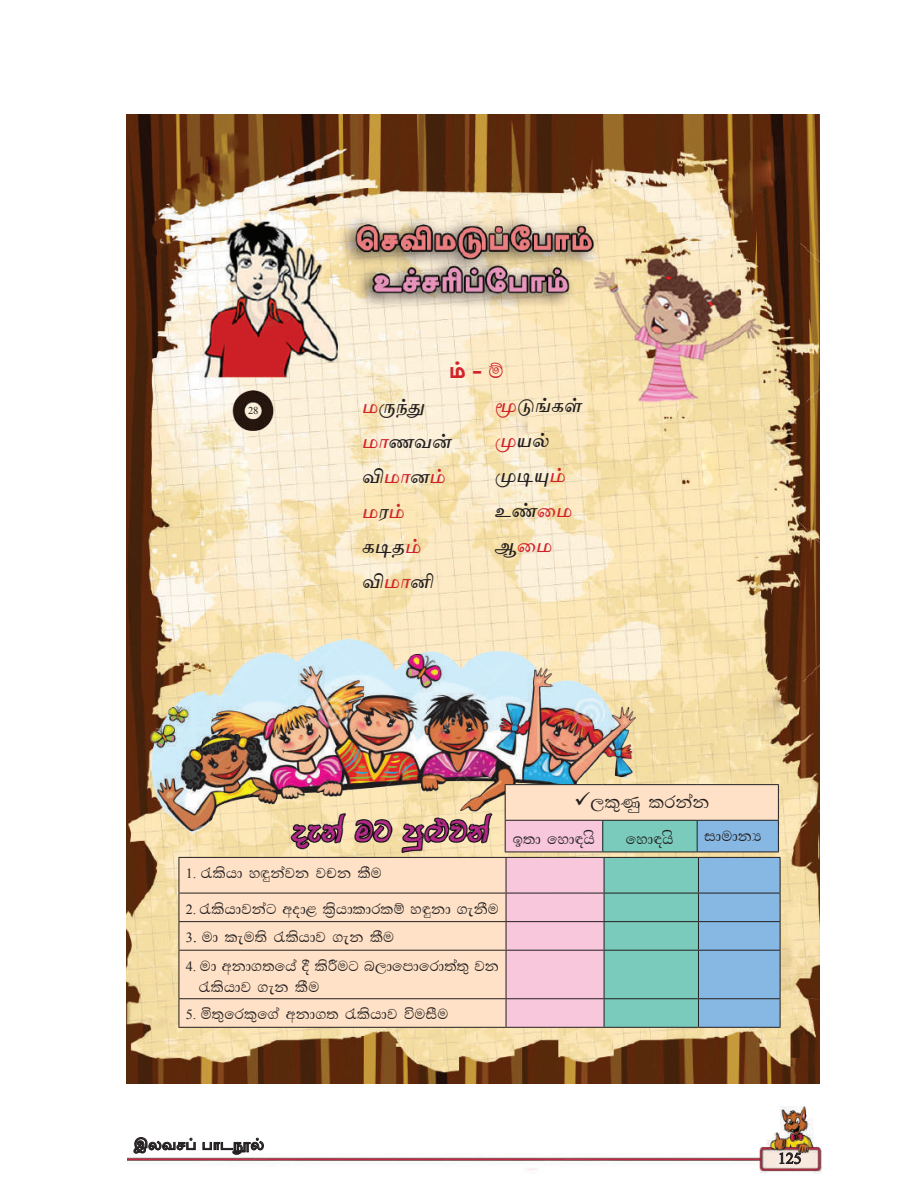
<style>
.page{position:relative;width:914px;height:1197px;background:#fff}
.page>*{position:absolute;margin:0;border:0;box-sizing:border-box;transform-origin:0 0}
.t1{font:28px "SHREE TAM7";color:#d1232a}
.t2{font:22.75px/35px "SHREE TAM7";color:#231f20}
.t3{font:21px "FM Abhaya";color:#231f20}
.t4{font:17.5px/21px "FM Abhaya";color:#231f20}
.t5{font:17.5px "SHREE TAM7";color:#231f20}
.t6{font:15.75px "Times New Roman";color:#231f20}
.t7{font:10.5px "Times New Roman";color:#231f20}
.s1{font-family:"FM Abhaya";font-size:24.5px}
.s2{color:#d1232a}
.s3{font-family:"Times New Roman";font-size:14px}
.s4{font-family:"Times New Roman"}
.s5{font-size:21px}
</style>
<div class="page">
<img style="left:127px;top:1106px;width:694px;height:68px">
<svg style="left:779px;top:1152px;width:22px;height:13px"></svg>
<svg style="left:133px;top:1137px;width:63px;height:17px"></svg>
<svg style="left:202px;top:1137px;width:62px;height:18px"></svg>
<img style="left:126px;top:115px;width:693px;height:968px">
<img style="left:145px;top:633px;width:495px;height:223px">
<div style="left:179px;top:858px;width:326px;height:169px;background:#fee1c6"></div>
<hr style="left:178px;top:857px;width:328px;height:1px;background:#231f20">
<hr style="left:178px;top:858px;width:1px;height:35px;background:#231f20">
<hr style="left:178px;top:893px;width:328px;height:1px;background:#231f20">
<hr style="left:178px;top:921px;width:328px;height:1px;background:#231f20">
<svg style="left:178px;top:894px;width:1px;height:56px"></svg>
<hr style="left:178px;top:950px;width:328px;height:1px;background:#231f20">
<hr style="left:178px;top:951px;width:1px;height:47px;background:#231f20">
<hr style="left:178px;top:998px;width:328px;height:1px;background:#231f20">
<svg style="left:178px;top:999px;width:1px;height:28px"></svg>
<svg style="left:505px;top:857px;width:275px;height:170px;background:#a1b9c5"></svg>
<hr style="left:178px;top:1027px;width:328px;height:1px;background:#231f20">
<hr style="left:506px;top:1027px;width:98px;height:1px;background:#231f20">
<hr style="left:604px;top:1027px;width:94px;height:1px;background:#231f20">
<hr style="left:698px;top:1027px;width:82px;height:1px;background:#231f20">
<div style="left:505px;top:785px;width:273px;height:35px;background:#fee1c6"></div>
<div style="left:505px;top:820px;width:97px;height:32px;background:#f8c7dc"></div>
<div style="left:602px;top:820px;width:95px;height:32px;background:#7bcbbc"></div>
<div style="left:697px;top:820px;width:81px;height:32px;background:#86b8e3"></div>
<hr style="left:504px;top:784px;width:98px;height:1px;background:#231f20">
<hr style="left:504px;top:785px;width:1px;height:35px;background:#231f20">
<hr style="left:602px;top:784px;width:95px;height:1px;background:#231f20">
<hr style="left:697px;top:784px;width:81px;height:1px;background:#231f20">
<hr style="left:778px;top:785px;width:1px;height:35px;background:#231f20">
<hr style="left:504px;top:820px;width:98px;height:1px;background:#231f20">
<hr style="left:504px;top:821px;width:1px;height:30px;background:#231f20">
<hr style="left:602px;top:820px;width:95px;height:1px;background:#231f20">
<hr style="left:602px;top:821px;width:1px;height:30px;background:#231f20">
<hr style="left:697px;top:820px;width:81px;height:1px;background:#231f20">
<hr style="left:696px;top:821px;width:1px;height:30px;background:#231f20">
<hr style="left:778px;top:821px;width:1px;height:30px;background:#231f20">
<hr style="left:504px;top:851px;width:98px;height:1px;background:#231f20">
<hr style="left:602px;top:851px;width:95px;height:1px;background:#231f20">
<hr style="left:697px;top:851px;width:81px;height:1px;background:#231f20">
<img style="left:231px;top:390px;width:43px;height:41px">
<p class="t7" style="left:248px;top:403px;width:12px">28</p>
<h1 class="t1" style="left:449px;top:359px;width:57px">® &amp; <span class="s1">ï</span></h1>
<h2 class="t2" style="left:361px;top:391px;width:91px"><span class="s2">©</span>¸¢X <span class="s2">©Õ</span>NÁß<br>Â<span class="s2">©Õ</span>Ú<span class="s2">® ©</span>Μ<span class="s2">®<br></span>PIU<span class="s2">®<br></span>Â<span class="s2">©Õ</span>Û</h2>
<h2 class="t2" style="left:494px;top:390px;width:88px"><span class="s2">‰</span>K[PÒ</h2>
<h2 class="t2" style="left:494px;top:425px;width:56px"><span class="s2">•</span>¯À</h2>
<h2 class="t2" style="left:494px;top:460px;width:79px">•I²<span class="s2">®<br></span>ES<span class="s2">Ø©<br></span>B<span class="s2">Ø©</span></h2>
<p class="t4" style="left:186px;top:863px;width:198px"><span class="s3">1.</span> /lshd y`ÿkajk jpk lSu</p>
<p class="t4" style="left:186px;top:898px;width:314px"><span class="s3">2.</span> /lshdjkag wod&lt; l%shdldrlï y÷kd .ekSu</p>
<p class="t4" style="left:186px;top:927px;width:210px"><span class="s3">3</span><span class="s4">.</span> ud leu;s/lshdj .ek lSu</p>
<p class="t4" style="left:199px;top:956px;width:301px;text-indent:-13px"><span class="s3">4.</span> ud wkd.;fha § lsÍug n,dfmdfrd;a;= jk /lshdj .ek lSu</p>
<p class="t4" style="left:186px;top:1004px;width:264px"><span class="s3">5.</span> ñ;=frl=f.a wkd.; /lshdj úuiSu</p>
<p class="t3" style="left:574px;top:792px;width:137px">✓,l=Kqlrkak</p>
<p class="t4" style="left:512px;top:828px;width:250px">b;d fyd|h<span class="s5">s</span> fyd|h<span class="s5">s</span> idudkH</p>
<p class="t5" style="left:134px;top:1137px;width:132px">C»Á\¨ £õh¡À</p>
<p class="t6" style="left:778px;top:1148px;width:25px">125</p>
</div>
